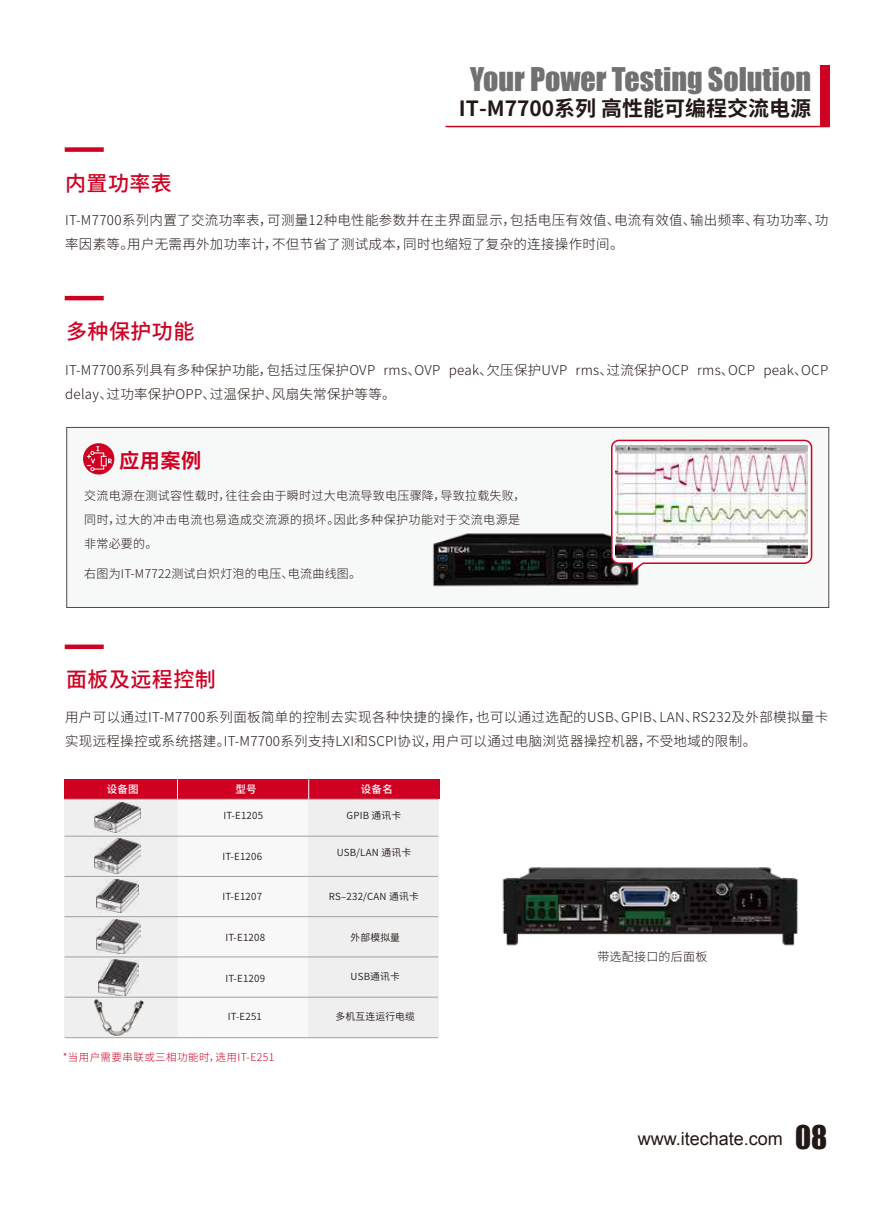
<style>
.page{position:relative;width:893px;height:1212px;background:#fff}
.page>*{position:absolute;margin:0;border:0;box-sizing:border-box;transform-origin:0 0}
.t1{font:30px "Impact";color:#727171}
.t2{font:700 21px "Source Han Sans CN";color:#221815}
.t3{font:500 21px "Source Han Sans CN";letter-spacing:.02em;color:#cf0022}
.t4{font:700 20.25px "Source Han Sans CN";color:#cf0022}
.t5{font:18px "Arial";color:#221815}
.t6{font:300 13.5px/24px "Source Han Sans CN";letter-spacing:.02em;color:#221815}
.t7{font:300 12px/24px "Source Han Sans CN";letter-spacing:.025em;color:#221815}
.t8{font:300 10.5px "Source Han Sans CN";letter-spacing:.04em;color:#cf0022}
.t9{font:500 10.5px "Source Han Sans CN";letter-spacing:.02em;color:#fff}
.t10{font:9.75px "Source Han Sans CN";letter-spacing:.02em;color:#221815}
.s1{font-family:"Impact";font-size:30px}
</style>
<div class="page">
<div style="left:820px;top:65px;width:9px;height:62px;background:#cf0022"></div>
<hr style="left:445px;top:126px;width:384px;height:1px;background:#cf0022">
<div style="left:65px;top:147px;width:39px;height:5px;background:#cf0022"></div>
<div style="left:66px;top:427px;width:763px;height:181px;background:#f7f8f8;border:1px solid #4c4948"></div>
<div style="left:83px;top:443px;width:31px;height:31px;background:#cf0022;border-radius:50%"></div>
<svg style="left:87px;top:446px;width:25px;height:25px"></svg>
<hr style="left:65px;top:296px;width:39px;height:4px;background:#cf0022">
<div style="left:65px;top:644px;width:39px;height:5px;background:#cf0022"></div>
<img style="left:502px;top:867px;width:296px;height:79px">
<img style="left:433px;top:533px;width:206px;height:54px">
<svg style="left:610px;top:439px;width:203px;height:136px"></svg>
<img style="left:616px;top:446px;width:191px;height:112px">
<svg style="left:439px;top:779px;width:1px;height:13px"></svg>
<div style="left:64px;top:798px;width:113px;height:239px;background:#efefef"></div>
<div style="left:178px;top:797px;width:130px;height:241px;background:#f8f8f8"></div>
<div style="left:309px;top:798px;width:130px;height:239px;background:#efefef"></div>
<div style="left:64px;top:779px;width:375px;height:20px;background:#cf0022"></div>
<img style="left:94px;top:802px;width:47px;height:30px">
<img style="left:94px;top:839px;width:47px;height:35px">
<img style="left:96px;top:880px;width:42px;height:33px">
<hr style="left:64px;top:799px;width:374px;height:1px;background:#9fa0a0">
<hr style="left:64px;top:836px;width:374px;height:1px;background:#9fa0a0">
<hr style="left:64px;top:876px;width:374px;height:1px;background:#9fa0a0">
<hr style="left:64px;top:916px;width:374px;height:1px;background:#9fa0a0">
<hr style="left:64px;top:957px;width:374px;height:1px;background:#9fa0a0">
<hr style="left:64px;top:997px;width:374px;height:1px;background:#9fa0a0">
<hr style="left:64px;top:1037px;width:374px;height:1px;background:#9fa0a0">
<svg style="left:177px;top:779px;width:1px;height:20px"></svg>
<svg style="left:308px;top:779px;width:1px;height:20px"></svg>
<img style="left:97px;top:919px;width:43px;height:34px">
<img style="left:99px;top:960px;width:40px;height:35px">
<img style="left:94px;top:999px;width:50px;height:37px">
<h2 class="t3" style="left:65px;top:172px;width:108px">内置功率表</h2>
<h1 class="t1" style="left:470px;top:56px;width:342px">Your Power Testing Solution</h1>
<h2 class="t2" style="left:459px;top:97px;width:354px">IT-M7700系列 高性能可编程交流电源</h2>
<p class="t6" style="left:65px;top:208px;width:765px">IT-M7700系列内置了交流功率表，可测量12种电性能参数并在主界面显示，包括电压有效值、电流有效值、输出频率、有功功率、功率因素等。用户无需再外加功率计，不但节省了测试成本，同时也缩短了复杂的连接操作时间。</p>
<h2 class="t3" style="left:66px;top:320px;width:130px">多种保护功能</h2>
<p class="t6" style="left:65px;top:358px;width:765px">IT-M7700系列具有多种保护功能，包括过压保护OVP rms、OVP peak、欠压保护UVP rms、过流保护OCP rms、OCP peak、OCP delay、过功率保护OPP、过温保护、风扇失常保护等等。</p>
<h3 class="t4" style="left:119px;top:449px;width:84px">应用案例</h3>
<p class="t7" style="left:84px;top:484px;width:443px">交流电源在测试容性载时，往往会由于瞬时过大电流导致电压骤降，导致拉载失败，同时，过大的冲击电流也易造成交流源的损坏。因此多种保护功能对于交流电源是非常必要的。</p>
<p class="t7" style="left:84px;top:562px;width:279px">右图为IT-M7722测试白炽灯泡的电压、电流曲线图。</p>
<h2 class="t3" style="left:66px;top:667px;width:151px">面板及远程控制</h2>
<p class="t6" style="left:65px;top:706px;width:765px">用户可以通过IT-M7700系列面板简单的控制去实现各种快捷的操作，也可以通过选配的USB、GPIB、LAN、RS232及外部模拟量卡实现远程操控或系统搭建。IT-M7700系列支持LXI和SCPI协议，用户可以通过电脑浏览器操控机器，不受地域的限制。</p>
<p class="t9" style="left:107px;top:783px;width:33px">设备图</p>
<p class="t9" style="left:361px;top:783px;width:33px">设备名</p>
<p class="t10" style="left:346px;top:810px;width:56px">GPIB 通讯卡</p>
<p class="t10" style="left:337px;top:847px;width:76px">USB/LAN 通讯卡</p>
<p class="t10" style="left:329px;top:891px;width:92px">RS‒232/CAN 通讯卡</p>
<p class="t10" style="left:350px;top:932px;width:51px">外部模拟量</p>
<p class="t10" style="left:351px;top:971px;width:51px">USB通讯卡</p>
<p class="t9" style="left:235px;top:783px;width:23px">型号</p>
<p class="t10" style="left:223px;top:810px;width:41px">IT-E1205</p>
<p class="t10" style="left:222px;top:851px;width:41px">IT-E1206</p>
<p class="t10" style="left:222px;top:891px;width:41px">IT-E1207</p>
<p class="t10" style="left:225px;top:932px;width:41px">IT-E1208</p>
<p class="t10" style="left:225px;top:973px;width:41px">IT-E1209</p>
<p class="t10" style="left:228px;top:1011px;width:36px">IT-E251</p>
<p class="t10" style="left:336px;top:1011px;width:81px">多机互连运行电缆</p>
<p class="t8" style="left:63px;top:1051px;width:213px">*当用户需要串联或三相功能时，选用IT-E251</p>
<p class="t7" style="left:597px;top:945px;width:112px">带选配接口的后面板</p>
<h3 class="t5" style="left:638px;top:1126px;width:191px">www.itechate.com <span class="s1">08</span></h3>
</div>
